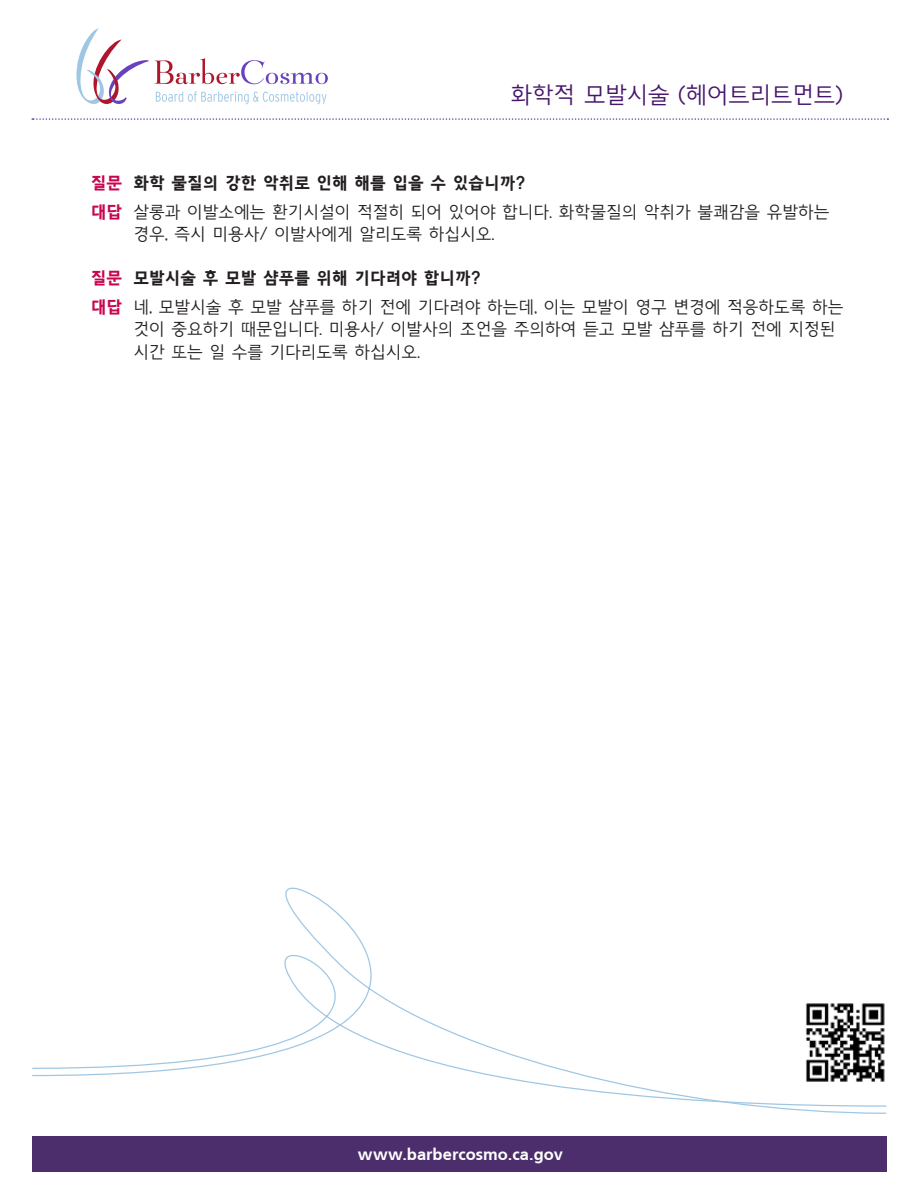
<style>
.page{position:relative;width:918px;height:1188px;background:#fff}
.page>*{position:absolute;margin:0;border:0;box-sizing:border-box;transform-origin:0 0}
.t1{font:22.5px "THE Jung 130";color:#46166b}
.t2{font:16.5px/22.5px "THE Jung 130";color:#231f20}
.t3{font:16.5px "THE Jung 170";color:#231f20}
.t4{font:700 16.5px "Frutiger CE";color:#fff}
.s1{color:#c60651}
.s2{font-family:"THE Jung 170";color:#c60651}
</style>
<div class="page">
<div style="left:32px;top:1136px;width:854px;height:36px;background:#4d2e6d"></div>
<svg style="left:32px;top:887px;width:855px;height:227px"></svg>
<svg style="left:32px;top:28px;width:856px;height:92px"></svg>
<img style="left:802px;top:1000px;width:85px;height:84px">
<p class="t1" style="left:511px;top:81px;width:333px">화학적 모발시술 (헤어트리트먼트)</p>
<p class="t3" style="left:91px;top:173px;width:435px"><span class="s1">질문</span> 화학 물질의 강한 악취로 인해 해를 입을 수 있습니까?</p>
<p class="t2" style="left:133px;top:201px;width:698px;text-indent:-43px"><span class="s2">대답</span> 살롱과 이발소에는 환기시설이 적절히 되어 있어야 합니다. 화학물질의 악취가 불쾌감을 유발하는 경우, 즉시 미용사/ 이발사에게 알리도록 하십시오.</p>
<p class="t3" style="left:91px;top:268px;width:391px"><span class="s1">질문</span> 모발시술 후 모발 샴푸를 위해 기다려야 합니까?</p>
<p class="t2" style="left:134px;top:296px;width:711px;text-indent:-43px"><span class="s2">대답</span> 네, 모발시술 후 모발 샴푸를 하기 전에 기다려야 하는데, 이는 모발이 영구 변경에 적응하도록 하는 것이 중요하기 때문입니다. 미용사/ 이발사의 조언을 주의하여 듣고 모발 샴푸를 하기 전에 지정된 시간 또는 일 수를 기다리도록 하십시오.</p>
<p class="t4" style="left:358px;top:1145px;width:207px">www.barbercosmo.ca.gov</p>
</div>
